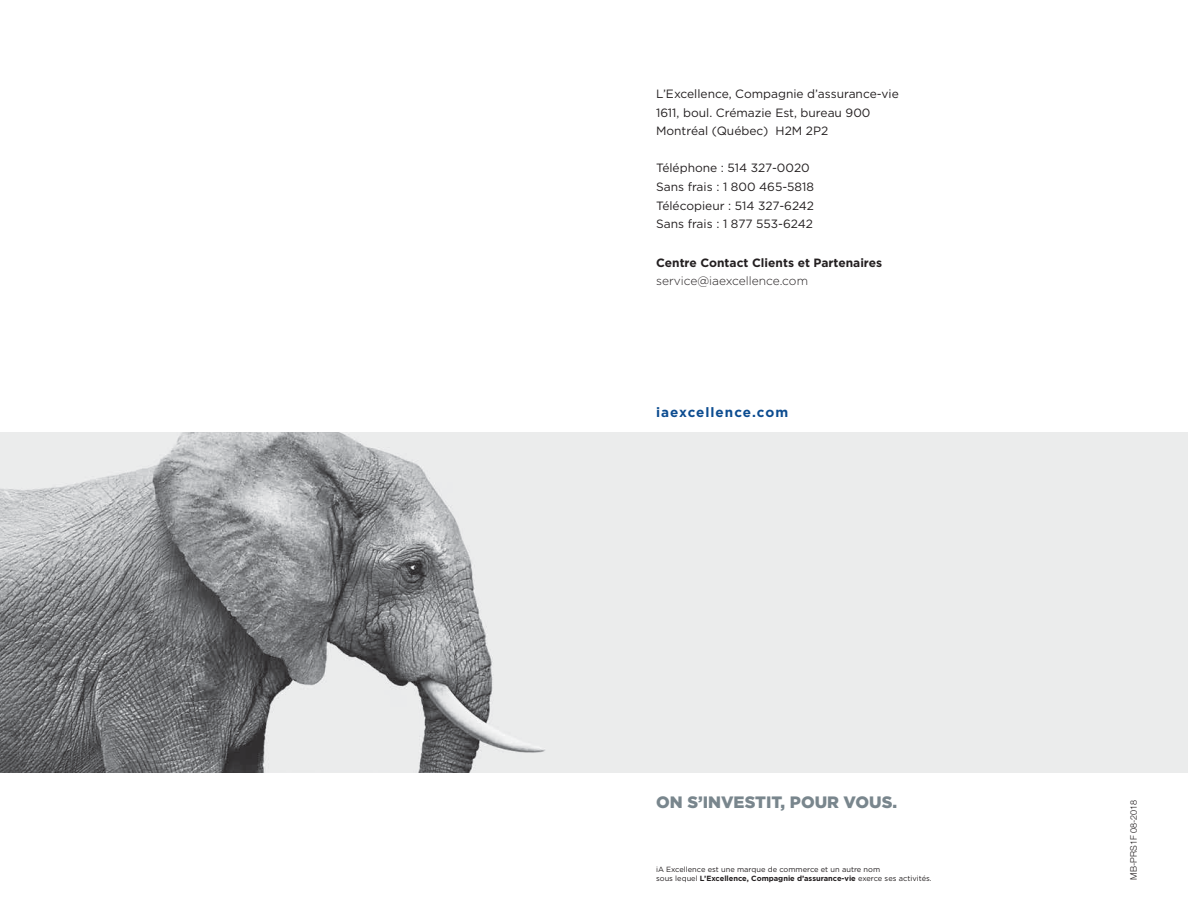
<style>
.page{position:relative;width:1188px;height:918px;background:#fff}
.page>*{position:absolute;margin:0;border:0;box-sizing:border-box;transform-origin:0 0}
.t1{font:900 16.5px "Gotham";color:#79868d}
.t2{font:700 13.5px "Gotham";letter-spacing:.075em;color:#0c4c90}
.t3{font:12px/18.6px "Gotham";color:#231f20}
.t4{font:700 12px "Gotham";color:#231f20}
.t5{font:300 12px "Gotham";color:#231f20}
.t6{font:300 9px "Helvetica Neue";color:#231f20}
.t7{font:7.5px/9px "Gotham";color:#231f20}
.s1{font-weight:700}
</style>
<div class="page">
<div style="left:0;top:432px;width:1188px;height:340px;background:#ebecec"></div>
<img style="left:0;top:432px;width:545px;height:340px">
<p class="t3" style="left:656px;top:84px;width:244px">L’Excellence, Compagnie d’assurance-vie<br>1611, boul. Crémazie Est, bureau 900<br>Montréal (Québec) H2M 2P2</p>
<p class="t3" style="left:656px;top:159px;width:160px">Téléphone : 514 327-0020<br>Sans frais : 1 800 465-5818<br>Télécopieur : 514 327-6242<br>Sans frais : 1 877 553-6242</p>
<p class="t4" style="left:656px;top:254px;width:228px">Centre Contact Clients et Partenaires</p>
<p class="t5" style="left:656px;top:273px;width:153px">service@iaexcellence.com</p>
<p class="t2" style="left:656px;top:404px;width:134px">iaexcellence.com</p>
<h1 class="t1" style="left:656px;top:791px;width:243px">ON S’INVESTIT, POUR VOUS.</h1>
<p class="t7" style="left:656px;top:865px;width:277px">iA Excellence est une marque de commerce et un autre nom<br>sous lequel <span class="s1">L’Excellence, Compagnie d’assurance-vie</span> exerce ses activités.</p>
<p class="t6" style="left:1128px;top:880px;width:81px;rotate:-90deg">MB-PRS1F 08-2018</p>
</div>
